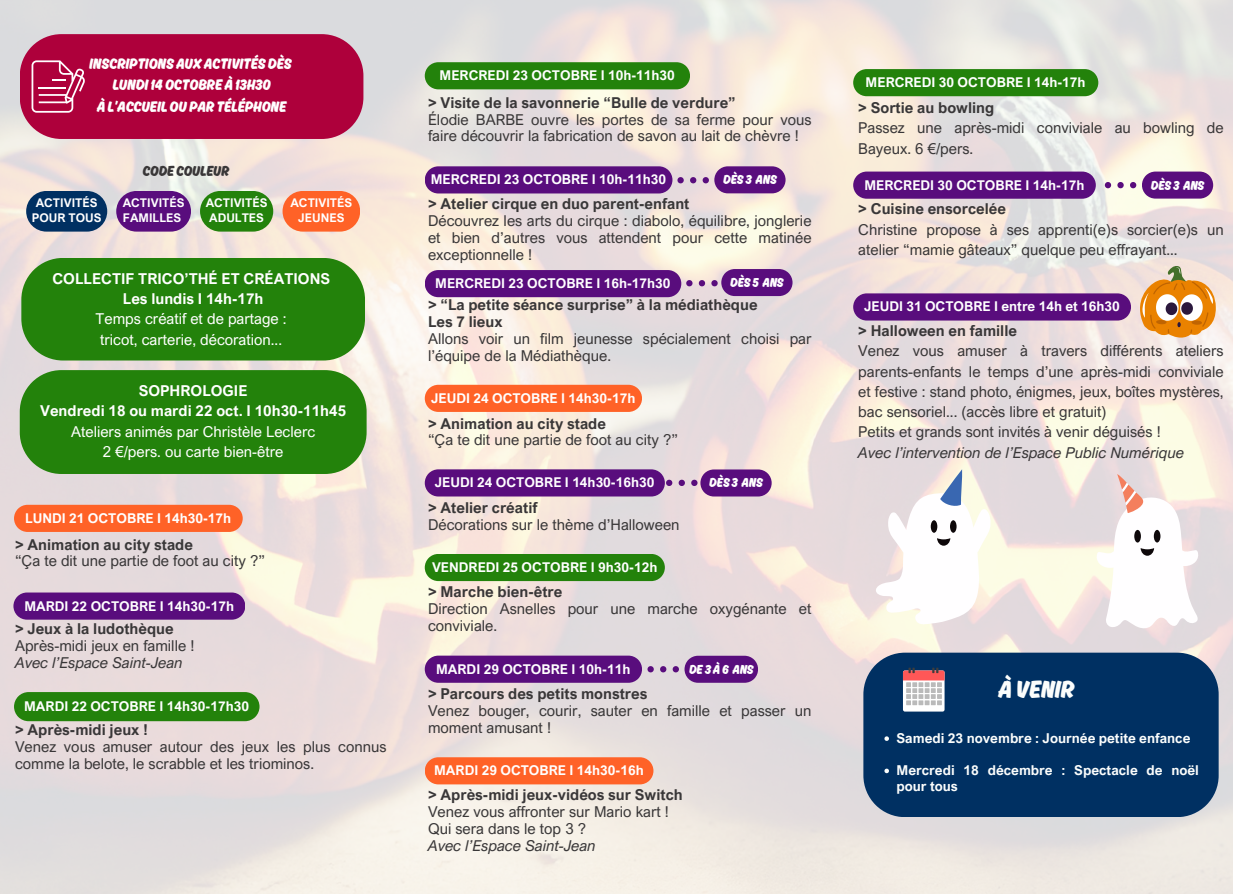
<style>
.page{position:relative;width:1233px;height:894px;background:#fff}
.page>*{position:absolute;margin:0;border:0;box-sizing:border-box;transform-origin:0 0}
.t1{font:700 25.65px "Ahkio";color:#fbfdfc}
.t2{font:700 15.75px/21.3px "Ahkio";color:#fff;text-align:center}
.t3{font:15px/16.8px "Arial Nova";color:#393738}
.t4{font:15px/20.2px "Arial Nova";color:#fff;text-align:center}
.t5{font:700 15px "Ahkio";color:#393738}
.t6{font:700 13.65px/16.2px "Arial Nova";color:#fbfdfc}
.t7{font:700 13.5px "Arial Nova";color:#fff}
.t8{font:700 13.5px "Ahkio";color:#fff}
.t9{font:700 13.5px "Ahkio";letter-spacing:.07em;color:#fff}
.t10{font:700 12px/15.8px "Arial Nova";color:#fff}
.s1{font-weight:700}
.s2{font-style:italic}
</style>
<div class="page">
<img style="left:0;top:0;width:1233px;height:893px">
<div style="left:425px;top:62px;width:265px;height:27px;background:#23820b"></div>
<div style="left:425px;top:553px;width:240px;height:28px;background:#23820b"></div>
<svg style="left:679px;top:479px;width:6px;height:7px"></svg>
<svg style="left:425px;top:469px;width:247px;height:27px;background:#611982"></svg>
<svg style="left:425px;top:384px;width:217px;height:28px;background:#fe6931"></svg>
<svg style="left:690px;top:177px;width:6px;height:6px"></svg>
<svg style="left:703px;top:166px;width:83px;height:27px;background:#783890"></svg>
<svg style="left:425px;top:166px;width:259px;height:27px;background:#631c83"></svg>
<svg style="left:648px;top:666px;width:6px;height:6px"></svg>
<svg style="left:660px;top:666px;width:6px;height:6px"></svg>
<svg style="left:673px;top:666px;width:6px;height:6px"></svg>
<div style="left:425px;top:655px;width:217px;height:27px;background:#590d7d"></div>
<div style="left:425px;top:757px;width:228px;height:27px;background:#ff6227"></div>
<div style="left:116px;top:191px;width:75px;height:40px;background:#590d7d;border-radius:20px"></div>
<div style="left:200px;top:191px;width:73px;height:40px;background:#23820b;border-radius:20px"></div>
<div style="left:283px;top:191px;width:77px;height:40px;background:#ff6227;border-radius:20px"></div>
<div style="left:26px;top:191px;width:81px;height:40px;background:#003062;border-radius:20px"></div>
<div style="left:21px;top:258px;width:344px;height:102px;background:#23820b"></div>
<svg style="left:14px;top:504px;width:229px;height:28px;background:#fd6831"></svg>
<div style="left:20px;top:370px;width:347px;height:104px;background:#23820b"></div>
<div style="left:13px;top:592px;width:232px;height:27px;background:#590d7d"></div>
<svg style="left:14px;top:691px;width:246px;height:30px;background:#2f8717"></svg>
<div style="left:853px;top:69px;width:245px;height:27px;background:#23820b"></div>
<svg style="left:853px;top:171px;width:243px;height:28px;background:#611982"></svg>
<div style="left:863px;top:652px;width:355px;height:164px;background:#003062"></div>
<svg style="left:884px;top:736px;width:5px;height:4px"></svg>
<svg style="left:884px;top:768px;width:5px;height:5px"></svg>
<div style="left:903px;top:670px;width:42px;height:41px;background:#fff;border-radius:2px"></div>
<svg style="left:903px;top:667px;width:42px;height:38px"></svg>
<svg style="left:20px;top:34px;width:343px;height:105px;background:#b10d45"></svg>
<svg style="left:1096px;top:474px;width:103px;height:154px"></svg>
<svg style="left:875px;top:469px;width:117px;height:156px"></svg>
<svg style="left:691px;top:469px;width:81px;height:27px;background:#76348f"></svg>
<svg style="left:685px;top:655px;width:73px;height:27px;background:#652085"></svg>
<svg style="left:1105px;top:182px;width:6px;height:6px"></svg>
<svg style="left:1117px;top:182px;width:7px;height:6px"></svg>
<svg style="left:1130px;top:182px;width:6px;height:6px"></svg>
<svg style="left:1142px;top:171px;width:71px;height:27px;background:#682286"></svg>
<svg style="left:425px;top:270px;width:268px;height:27px;background:#621a82"></svg>
<svg style="left:699px;top:280px;width:6px;height:6px"></svg>
<svg style="left:711px;top:269px;width:82px;height:27px;background:#74348f"></svg>
<svg style="left:853px;top:264px;width:365px;height:78px;background:#c49fae"></svg>
<h3 class="t2" style="left:89px;top:53px;width:204px">INSCRIPTIONS AUX ACTIVITÉS DÈS<br>LUNDI 14OCTOBRE À 13H30<br>À L’ACCUEILOU PAR TÉLÉPHONE</h3>
<h3 class="t10" style="left:32px;top:194px;width:71px;text-align:center">ACTIVITÉS<br>POUR TOUS</h3>
<p class="t5" style="left:143px;top:162px;width:88px">CODE COULEUR</p>
<h3 class="t10" style="left:123px;top:194px;width:63px">ACTIVITÉS<br>FAMILLES</h3>
<h3 class="t10" style="left:206px;top:194px;width:63px">ACTIVITÉS<br>ADULTES</h3>
<h3 class="t10" style="left:290px;top:194px;width:63px;text-align:center">ACTIVITÉS<br>JEUNES</h3>
<h4 class="t4" style="left:52px;top:268px;width:279px"><span class="s1">COLLECTIF TRICO’THÉ ET CRÉATIONS<br>Les lundis I 14h-17h<br></span>Temps créatif et de partage :<br>tricot, carterie, décoration...</h4>
<p class="t4" style="left:40px;top:380px;width:308px"><span class="s1">SOPHROLOGIE<br>Vendredi 18 ou mardi 22 oct. I 10h30-11h45<br></span>Ateliers animés par Christèle Leclerc<br>2 €/pers. ou carte bien-être</p>
<h4 class="t7" style="left:25px;top:509px;width:208px">LUNDI 21 OCTOBRE I 14h30-17h</h4>
<h3 class="t3" style="left:15px;top:535px;width:251px"><span class="s1">&gt; Animation au city stade<br></span>“Ça te dit une partie de foot au city ?”</h3>
<h4 class="t7" style="left:24px;top:597px;width:211px">MARDI 22 OCTOBRE I 14h30-17h</h4>
<h3 class="t3" style="left:15px;top:619px;width:181px"><span class="s1">&gt; Jeux à la ludothèque<br></span>Après-midi jeux en famille !<br><span class="s2">Avec l’Espace Saint-Jean</span></h3>
<p class="t7" style="left:24px;top:697px;width:226px">MARDI 22 OCTOBRE I 14h30-17h30</p>
<h3 class="t3" style="left:15px;top:721px;width:373px"><span class="s1">&gt; Après-midi jeux !<br></span>Venez vous amuser autour des jeux les plus connus comme la belote, le scrabble et les triominos.</h3>
<p class="t7" style="left:440px;top:67px;width:237px">MERCREDI 23 OCTOBRE I 10h-11h30</p>
<h2 class="t3" style="left:428px;top:93px;width:385px"><span class="s1">&gt; Visite de la savonnerie “Bulle de verdure”<br></span>Élodie BARBE ouvre les portes de sa ferme pour vous faire découvrir la fabrication de savon au lait de chèvre !</h2>
<h5 class="t7" style="left:431px;top:171px;width:237px">MERCREDI 23 OCTOBRE I 10h-11h30</h5>
<h3 class="t8" style="left:723px;top:172px;width:55px">DÈS 3 ANS</h3>
<p class="t3" style="left:428px;top:195px;width:385px"><span class="s1">&gt; Atelier cirque en duo parent-enfant<br></span>Découvrez les arts du cirque : diabolo, équilibre, jonglerie et bien d’autres vous attendent pour cette matinée exceptionnelle !</p>
<p class="t3" style="left:428px;top:296px;width:385px"><span class="s1">&gt; “La petite séance surprise” à la médiathèque<br>Les 7 lieux<br></span>Allons voir un film jeunesse spécialement choisi par l’équipe de la Médiathèque.</p>
<h4 class="t8" style="left:730px;top:274px;width:55px">DÈS 5 ANS</h4>
<h3 class="t7" style="left:435px;top:275px;width:237px">MERCREDI 23 OCTOBRE I 16h-17h30</h3>
<h3 class="t7" style="left:431px;top:389px;width:206px">JEUDI 24 OCTOBRE I 14h30-17h</h3>
<h2 class="t3" style="left:428px;top:414px;width:251px"><span class="s1">&gt; Animation au city stade<br></span>“Ça te dit une partie de foot au city ?”</h2>
<h5 class="t7" style="left:435px;top:474px;width:221px">JEUDI 24 OCTOBRE I 14h30-16h30</h5>
<p class="t3" style="left:428px;top:498px;width:253px"><span class="s1">&gt; Atelier créatif<br></span>Décorations sur le thème d’Halloween</p>
<h3 class="t7" style="left:432px;top:558px;width:227px">VENDREDI 25 OCTOBRE I 9h30-12h</h3>
<h3 class="t8" style="left:709px;top:474px;width:55px">DÈS 3 ANS</h3>
<p class="t3" style="left:428px;top:583px;width:385px"><span class="s1">&gt; Marche bien-être<br></span>Direction Asnelles pour une marche oxygénante et conviviale.</p>
<h5 class="t7" style="left:436px;top:660px;width:196px">MARDI 29 OCTOBRE I 10h-11h</h5>
<h3 class="t9" style="left:689px;top:661px;width:66px">DE3À6 ANS</h3>
<p class="t3" style="left:428px;top:684px;width:385px"><span class="s1">&gt; Parcours des petits monstres<br></span>Venez bouger, courir, sauter en famille et passer un moment amusant !</p>
<h5 class="t7" style="left:434px;top:761px;width:211px">MARDI 29 OCTOBRE I 14h30-16h</h5>
<h3 class="t3" style="left:428px;top:785px;width:256px"><span class="s1">&gt; Après-midi jeux-vidéos sur Switch<br></span>Venez vous affronter sur Mario kart !<br>Qui sera dans le top 3 ?<br><span class="s2">Avec l’Espace Saint-Jean</span></h3>
<h4 class="t7" style="left:866px;top:74px;width:221px">MERCREDI 30 OCTOBRE I 14h-17h</h4>
<p class="t3" style="left:858px;top:97px;width:367px;line-height:20.2px"><span class="s1">&gt; Sortie au bowling<br></span>Passez une après-midi conviviale au bowling de<br>Bayeux. 6 €/pers.</p>
<h5 class="t7" style="left:864px;top:176px;width:221px">MERCREDI 30 OCTOBRE I 14h-17h</h5>
<h3 class="t8" style="left:1151px;top:177px;width:55px">DÈS 3 ANS</h3>
<h5 class="t3" style="left:858px;top:198px;width:367px;line-height:20.2px"><span class="s1">&gt; Cuisine ensorcelée<br></span>Christine propose à ses apprenti(e)s sorcier(e)s un atelier “mamie gâteaux” quelque peu effrayant...</h5>
<h5 class="t7" style="left:864px;top:298px;width:257px">JEUDI 31 OCTOBRE I entre 14h et 16h30</h5>
<h5 class="t3" style="left:858px;top:320px;width:367px;line-height:20.2px"><span class="s1">&gt; Halloween en famille<br></span>Venez vous amuser à travers différents ateliers parents-enfants le temps d’une après-midi conviviale et festive : stand photo, énigmes, jeux, boîtes mystères, bac sensoriel... (accès libre et gratuit)<br>Petits et grands sont invités à venir déguisés !<br><span class="s2">Avec l’intervention de l’Espace Public Numérique</span></h5>
<h5 class="t1" style="left:998px;top:673px;width:78px">À VENIR</h5>
<h5 class="t6" style="left:896px;top:729px;width:296px">Samedi 23 novembre : Journée petite enfance</h5>
<h5 class="t6" style="left:896px;top:761px;width:304px">Mercredi 18 décembre : Spectacle de noël pour tous</h5>
</div>
